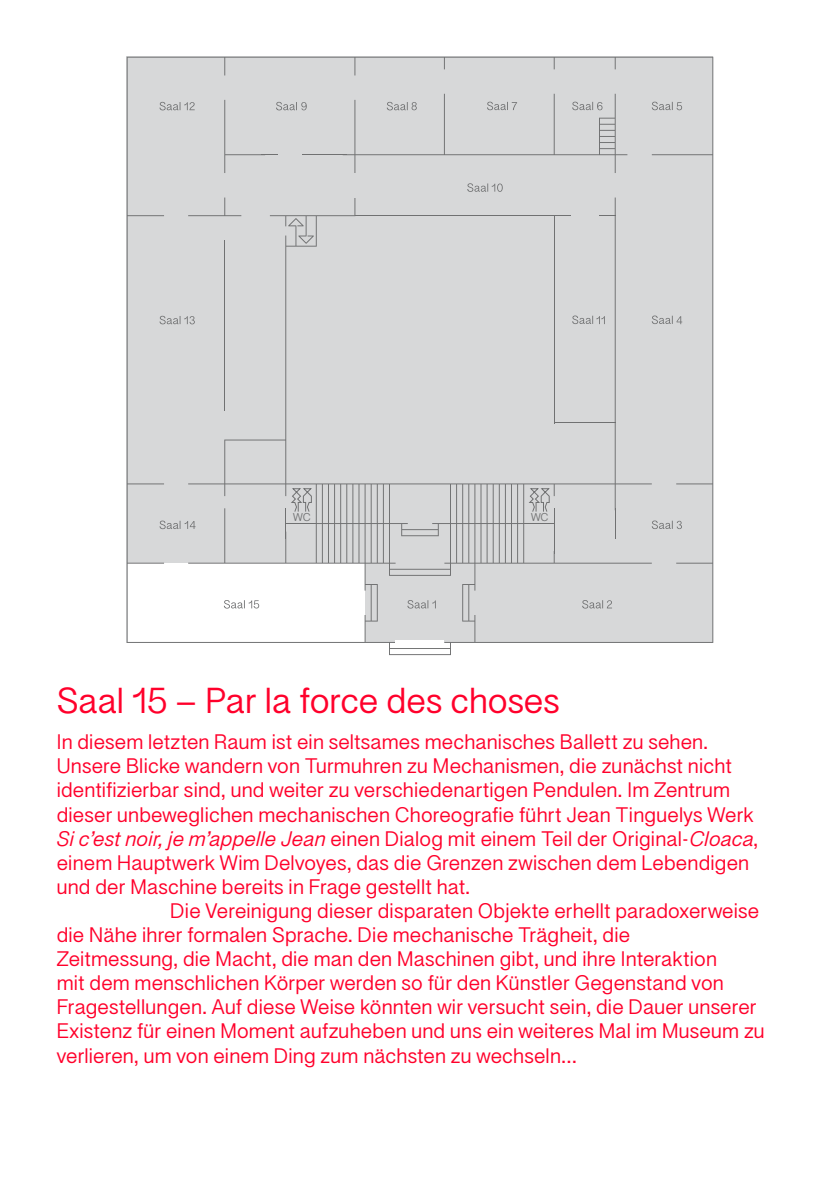
<style>
.page{position:relative;width:840px;height:1191px;background:#fff}
.page>*{position:absolute;margin:0;border:0;box-sizing:border-box;transform-origin:0 0}
.t1{font:36px "MAH Sans";color:#ff002b}
.t2{font:21px "MAH Sans";letter-spacing:.01em;color:#ff002b}
.t3{font:11.4px "MAH Sans";color:#707172}
.s1{font-style:italic}
</style>
<div class="page">
<svg style="left:127px;top:57px;width:586px;height:598px;background:#d7d8d9"></svg>
<div style="left:352px;top:173px;width:6px;height:24px;background:#d7d8d9"></div>
<div style="left:395px;top:640px;width:49px;height:5px;background:#fff"></div>
<hr style="left:285px;top:523px;width:30px;height:1px;background:#707172">
<hr style="left:524px;top:523px;width:30px;height:1px;background:#707172">
<svg style="left:553px;top:215px;width:17px;height:1px"></svg>
<svg style="left:290px;top:488px;width:22px;height:24px"></svg>
<svg style="left:527px;top:488px;width:23px;height:24px"></svg>
<svg style="left:159px;top:102px;width:35px;height:8px"></svg>
<div style="left:224px;top:100px;width:82px;height:73px;background:#d7d8d9"></div>
<svg style="left:386px;top:102px;width:30px;height:8px"></svg>
<svg style="left:486px;top:102px;width:31px;height:8px"></svg>
<svg style="left:572px;top:102px;width:30px;height:8px"></svg>
<svg style="left:651px;top:102px;width:30px;height:8px"></svg>
<svg style="left:572px;top:315px;width:32px;height:9px"></svg>
<svg style="left:651px;top:315px;width:31px;height:9px"></svg>
<svg style="left:651px;top:520px;width:30px;height:9px"></svg>
<svg style="left:581px;top:600px;width:30px;height:8px"></svg>
<svg style="left:407px;top:600px;width:28px;height:8px"></svg>
<svg style="left:159px;top:520px;width:36px;height:9px"></svg>
<svg style="left:159px;top:316px;width:36px;height:8px"></svg>
<svg style="left:467px;top:183px;width:34px;height:9px"></svg>
<svg style="left:224px;top:600px;width:35px;height:8px"></svg>
<p class="t3" style="left:293px;top:511px;width:19px">WC</p>
<p class="t3" style="left:530px;top:511px;width:19px">WC</p>
<h1 class="t1" style="left:57px;top:681px;width:504px">Saal 15 – Par la force des choses</h1>
<p class="t2" style="left:57px;top:730px;width:652px">In diesem letzten Raum ist ein seltsames mechanisches Ballett zu sehen.</p>
<p class="t2" style="left:57px;top:754px;width:676px">Unsere Blicke wandern von Turmuhren zu Mechanismen, die zunächst nicht</p>
<p class="t2" style="left:57px;top:778px;width:674px">identifizierbar sind, und weiter zu verschiedenartigen Pendulen. Im Zentrum</p>
<p class="t2" style="left:57px;top:803px;width:698px">dieser unbeweglichen mechanischen Choreografie führt Jean Tinguelys Werk</p>
<p class="t2" style="left:57px;top:827px;width:702px"><span class="s1">Si c’est noir, je m’appelle Jean</span> einen Dialog mit einem Teil der Original-<span class="s1">Cloaca</span>,</p>
<p class="t2" style="left:57px;top:851px;width:693px">einem Hauptwerk Wim Delvoyes, das die Grenzen zwischen dem Lebendigen</p>
<p class="t2" style="left:57px;top:875px;width:414px">und der Maschine bereits in Frage gestellt hat.</p>
<p class="t2" style="left:170px;top:899px;width:590px">Die Vereinigung dieser disparaten Objekte erhellt paradoxerweise</p>
<p class="t2" style="left:57px;top:923px;width:574px">die Nähe ihrer formalen Sprache. Die mechanische Trägheit, die</p>
<p class="t2" style="left:57px;top:947px;width:661px">Zeitmessung, die Macht, die man den Maschinen gibt, und ihre Interaktion</p>
<p class="t2" style="left:57px;top:971px;width:668px">mit dem menschlichen Körper werden so für den Künstler Gegenstand von</p>
<p class="t2" style="left:57px;top:995px;width:700px">Fragestellungen. Auf diese Weise könnten wir versucht sein, die Dauer unserer</p>
<p class="t2" style="left:57px;top:1019px;width:709px">Existenz für einen Moment aufzuheben und uns ein weiteres Mal im Museum zu</p>
<p class="t2" style="left:57px;top:1043px;width:521px">verlieren, um von einem Ding zum nächsten zu wechseln…</p>
</div>
